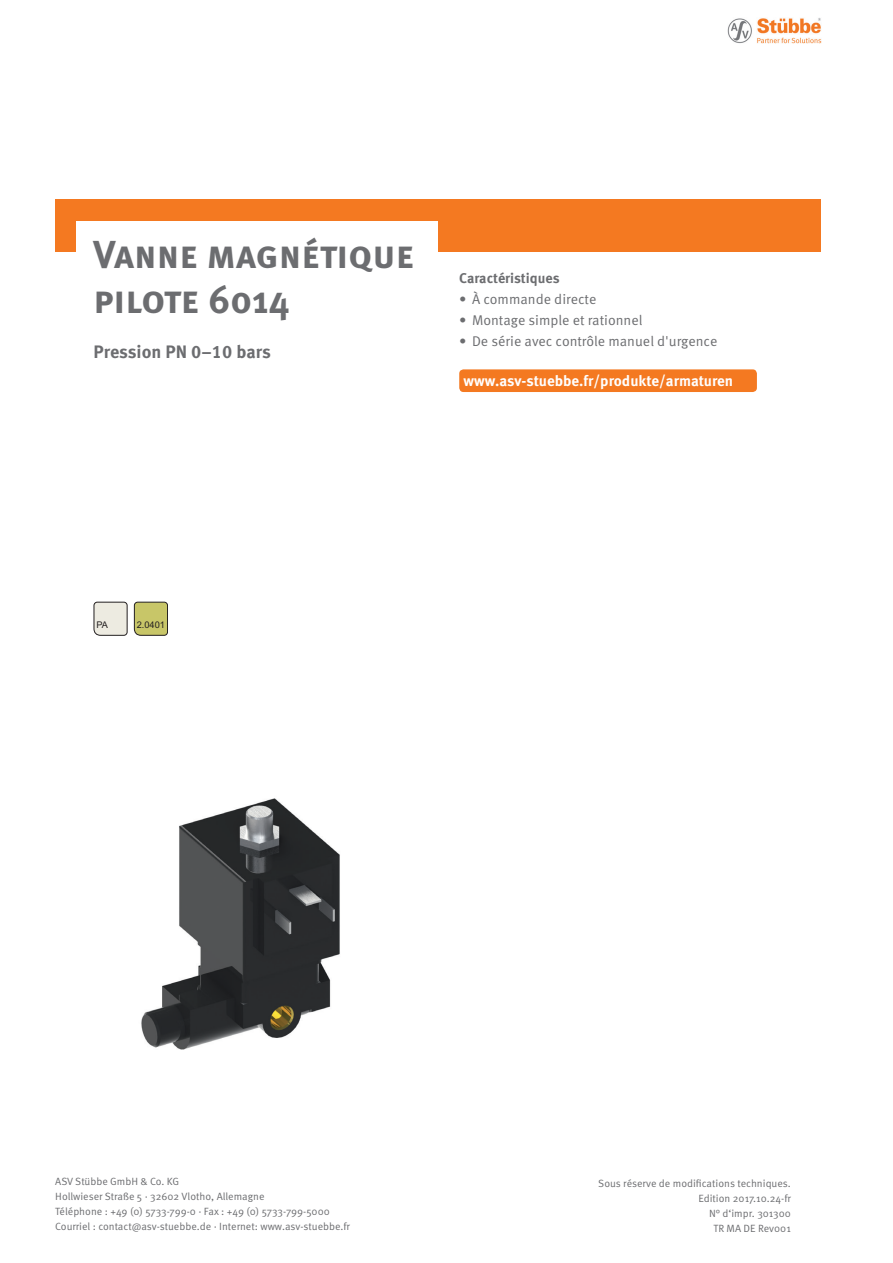
<style>
.page{position:relative;width:893px;height:1263px;background:#fff}
.page>*{position:absolute;margin:0;border:0;box-sizing:border-box;transform-origin:0 0}
.t1{font:700 39px/45px "Meta Pro";color:#6c6d70}
.t2{font:700 18px "Meta Pro";letter-spacing:-.005em;color:#6c6d70}
.t3{font:700 15px "Meta Pro";color:#fff}
.t4{font:14.1px "Meta Pro Norm";color:#6c6d70}
.t5{font:700 14.1px "Meta Pro";letter-spacing:-.005em;color:#6c6d70}
.t6{font:10.5px/15px "Meta Pro Norm";color:#6c6d70}
.t7{font:9.15px "Arial";color:#231f20}
</style>
<div class="page">
<img style="left:728px;top:18px;width:94px;height:26px">
<div style="left:55px;top:200px;width:766px;height:52px;background:#f47921"></div>
<div style="left:77px;top:221px;width:361px;height:259px;background:#fff"></div>
<img style="left:141px;top:798px;width:199px;height:252px">
<svg style="left:94px;top:602px;width:34px;height:34px"></svg>
<svg style="left:134px;top:602px;width:34px;height:34px"></svg>
<div style="left:459px;top:369px;width:298px;height:23px;background:#f47921;border-radius:4px"></div>
<h1 class="t1" style="left:94px;top:229px;width:322px">Vanne magnétique pilote 6014</h1>
<h2 class="t2" style="left:94px;top:337px;width:179px">Pression PN 0–10 bars</h2>
<h3 class="t5" style="left:459px;top:267px;width:102px">Caractéristiques</h3>
<h3 class="t4" style="left:459px;top:288px;width:139px">• À commande directe</h3>
<h3 class="t4" style="left:459px;top:309px;width:185px">• Montage simple et rationnel</h3>
<h3 class="t4" style="left:459px;top:330px;width:260px">• De série avec contrôle manuel d'urgence</h3>
<h3 class="t3" style="left:463px;top:369px;width:271px">www.asv-stuebbe.fr/produkte/armaturen</h3>
<p class="t7" style="left:96px;top:619px;width:13px">PA</p>
<p class="t7" style="left:137px;top:619px;width:30px">2.0401</p>
<p class="t6" style="left:55px;top:1173px;width:296px">ASV Stübbe GmbH &amp; Co. KG<br>Hollwieser Straße 5 · 32602 Vlotho, Allemagne<br>Téléphone : +49 (0) 5733-799-0 · Fax : +49 (0) 5733-799-5000<br>Courriel : contact@asv-stuebbe.de · Internet: www.asv-stuebbe.fr</p>
<p class="t6" style="left:598px;top:1175px;width:194px;text-align:right">Sous réserve de modifications techniques.<br>Edition 2017.10.24-fr<br>N° d‘impr. 301300<br>TR MA DE Rev001</p>
</div>
